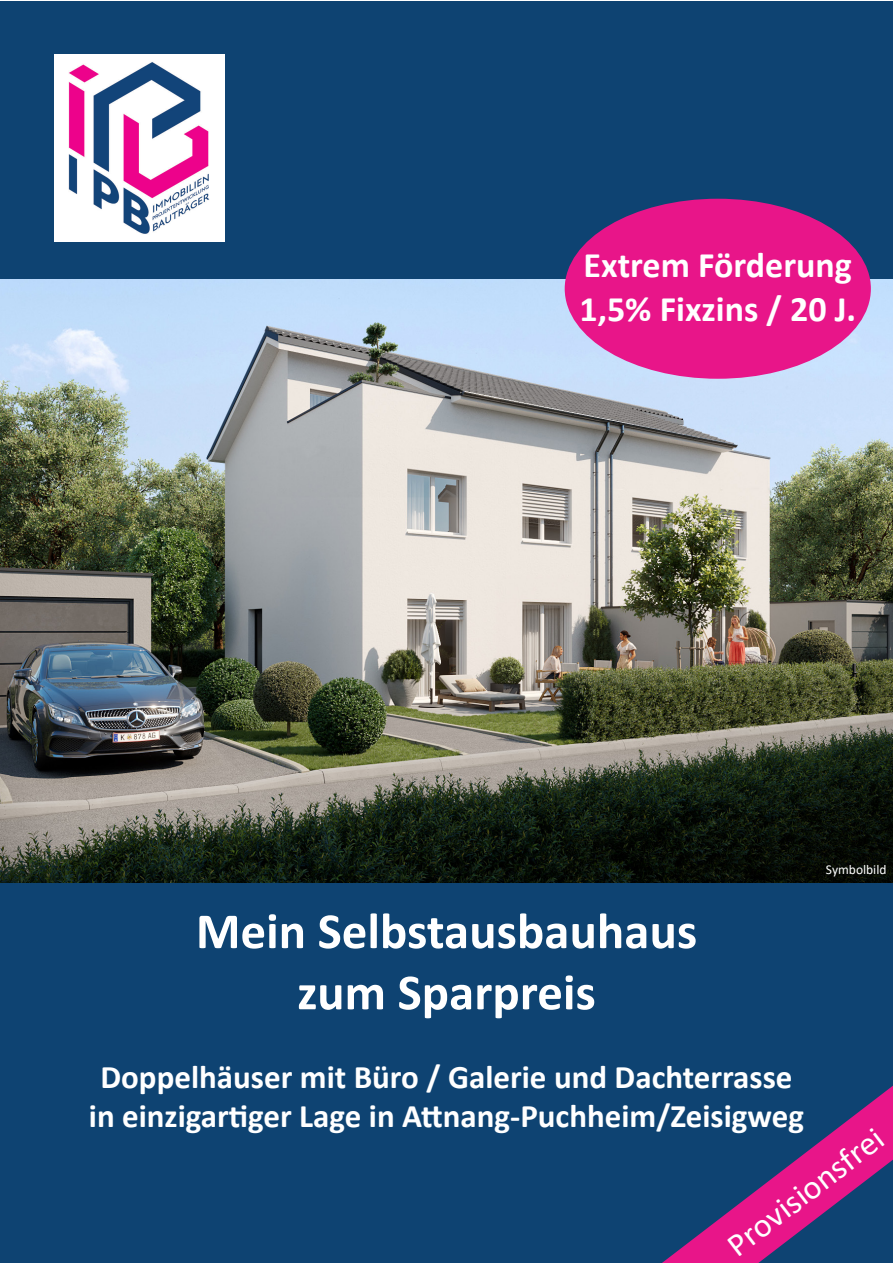
<style>
.page{position:relative;width:893px;height:1263px;background:#fff}
.page>*{position:absolute;margin:0;border:0;box-sizing:border-box;transform-origin:0 0}
.t1{font:700 51px "Calibri";color:#fff}
.t2{font:700 36px/43.2px "Calibri";color:#fff}
.t3{font:700 33px "Calibri";color:#fff}
.t4{font:33px "Calibri";color:#fff;scale:1.04 1}
.t5{font:13.5px "Calibri";color:#fff}
</style>
<div class="page">
<div style="left:0;top:1px;width:893px;height:1262px;background:#0e4372"></div>
<img style="left:0;top:279px;width:893px;height:604px">
<div style="left:565px;top:199px;width:306px;height:180px;background:#e81589;border-radius:50%"></div>
<div style="left:54px;top:54px;width:170px;height:187px;background:#fff"></div>
<img style="left:69px;top:62px;width:141px;height:172px">
<svg style="left:662px;top:1086px;width:231px;height:177px"></svg>
<p class="t2" style="left:579px;top:243px;width:278px">Extrem Förderung<br>1,5% Fixzins / 20 J.</p>
<p class="t1" style="left:196px;top:895px;width:503px">Mein Selbstausbauhaus</p>
<p class="t1" style="left:297px;top:956px;width:300px">zum Sparpreis</p>
<p class="t5" style="left:826px;top:860px;width:62px">Symbolbild</p>
<p class="t3" style="left:100px;top:1053px;width:694px">Doppelhäuser mit Büro / Galerie und Dachterrasse</p>
<p class="t3" style="left:89px;top:1093px;width:717px">in einzigartiger Lage in Attnang-Puchheim/Zeisigweg</p>
<p class="t4" style="left:717px;top:1231px;width:182px;rotate:-38deg">Provisionsfrei</p>
</div>
